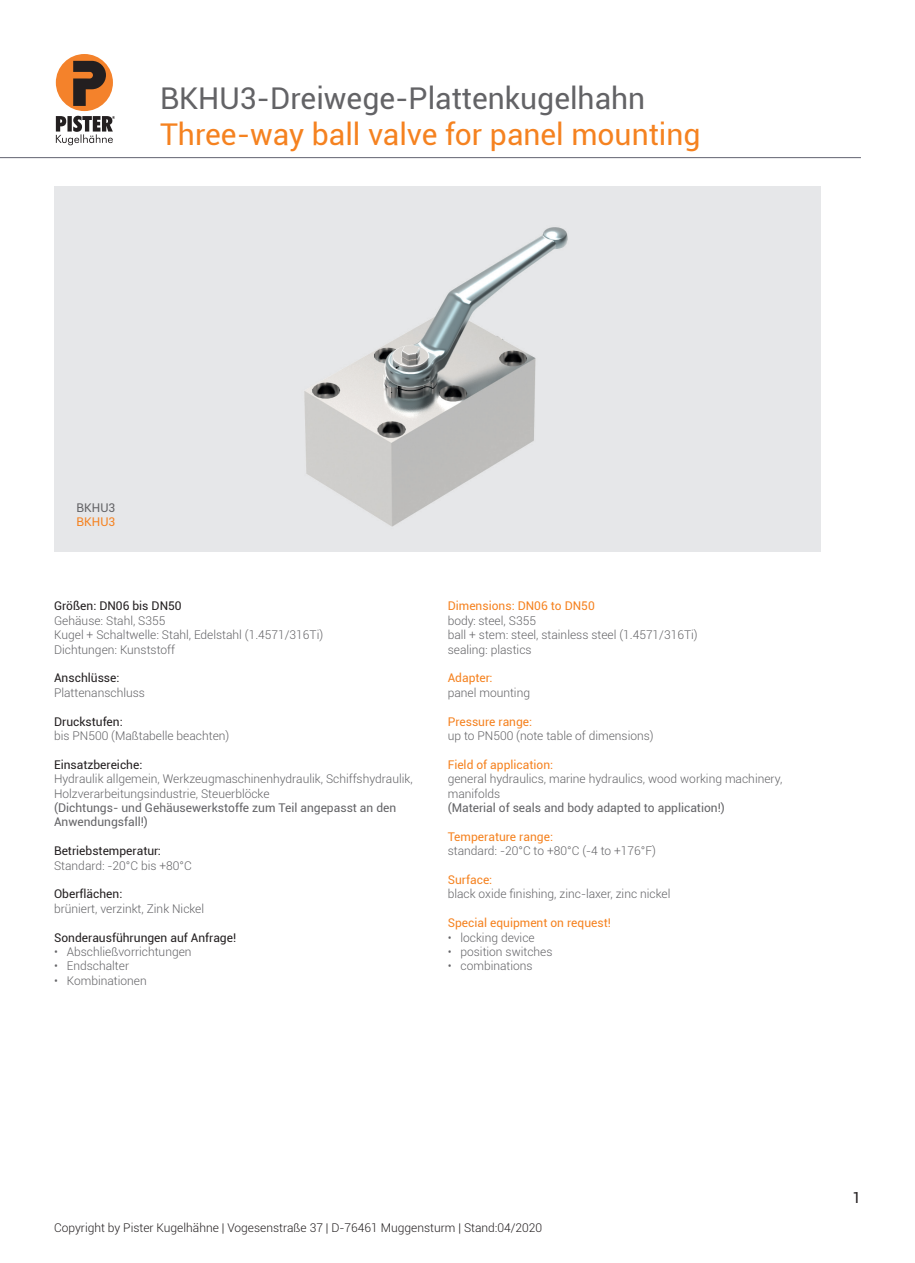
<style>
.page{position:relative;width:915px;height:1263px;background:#fff}
.page>*{position:absolute;margin:0;border:0;box-sizing:border-box;transform-origin:0 0}
.t1{font:30px "Roboto";color:#f58220}
.t2{font:30px "Roboto";color:#636366}
.t3{font:15px "Roboto";color:#231f20}
.t4{font:300 12px/14.4px "Roboto";color:#636366}
.t5{font:12px/14.4px "Roboto";color:#636366}
.t6{font:12px "Roboto";color:#f58220}
.t7{font:12px "Roboto";color:#231f20}
.t8{font:300 12px "Roboto";color:#231f20}
</style>
<div class="page">
<svg style="left:56px;top:116px;width:59px;height:29px"></svg>
<div style="left:56px;top:54px;width:57px;height:57px;background:#f4822b;border-radius:50%"></div>
<svg style="left:73px;top:61px;width:33px;height:45px"></svg>
<hr style="left:0;top:157px;width:860px;height:1px;background:#616270">
<div style="left:54px;top:186px;width:765px;height:366px;background:#e6e7e9"></div>
<img style="left:304px;top:227px;width:264px;height:300px">
<h1 class="t2" style="left:160px;top:78px;width:486px">BKHU3-Dreiwege-Plattenkugelhahn</h1>
<h1 class="t1" style="left:160px;top:114px;width:542px">Three-way ball valve for panel mounting</h1>
<p class="t5" style="left:77px;top:500px;width:40px">BKHU3</p>
<p class="t6" style="left:77px;top:513px;width:40px">BKHU3</p>
<p class="t7" style="left:54px;top:598px;width:129px">Größen: DN06 bis DN50</p>
<p class="t4" style="left:54px;top:613px;width:271px">Gehäuse: Stahl, S355<br>Kugel + Schaltwelle: Stahl, Edelstahl (1.4571/316Ti)<br>Dichtungen: Kunststoff</p>
<p class="t7" style="left:54px;top:670px;width:67px">Anschlüsse:</p>
<p class="t4" style="left:54px;top:685px;width:92px">Plattenanschluss</p>
<p class="t7" style="left:54px;top:713px;width:70px">Druckstufen:</p>
<p class="t4" style="left:54px;top:728px;width:177px">bis PN500 (Maßtabelle beachten)</p>
<p class="t7" style="left:54px;top:756px;width:90px">Einsatzbereiche:</p>
<p class="t4" style="left:54px;top:771px;width:360px">Hydraulik allgemein, Werkzeugmaschinenhydraulik, Schiffshydraulik,<br>Holzverarbeitungsindustrie, Steuerblöcke</p>
<p class="t5" style="left:54px;top:800px;width:343px">(Dichtungs- und Gehäusewerkstoffe zum Teil angepasst an den<br>Anwendungsfall!)</p>
<p class="t7" style="left:54px;top:842px;width:108px">Betriebstemperatur:</p>
<p class="t4" style="left:54px;top:858px;width:139px">Standard: -20°C bis +80°C</p>
<p class="t7" style="left:54px;top:886px;width:70px">Oberflächen:</p>
<p class="t4" style="left:54px;top:901px;width:152px">brüniert, verzinkt, Zink Nickel</p>
<p class="t7" style="left:54px;top:929px;width:184px">Sonderausführungen auf Anfrage!</p>
<p class="t4" style="left:54px;top:944px;width:139px">• Abschließvorrichtungen</p>
<p class="t4" style="left:54px;top:958px;width:77px">• Endschalter</p>
<p class="t4" style="left:54px;top:973px;width:94px">• Kombinationen</p>
<p class="t6" style="left:447px;top:598px;width:148px">Dimensions: DN06 to DN50</p>
<p class="t4" style="left:447px;top:613px;width:251px">body: steel, S355<br>ball + stem: steel, stainless steel (1.4571/316Ti) sealing: plastics</p>
<p class="t6" style="left:447px;top:670px;width:46px">Adapter:</p>
<p class="t4" style="left:447px;top:685px;width:84px">panel mounting</p>
<p class="t6" style="left:447px;top:713px;width:86px">Pressure range:</p>
<p class="t4" style="left:447px;top:728px;width:207px">up to PN500 (note table of dimensions)</p>
<p class="t6" style="left:447px;top:756px;width:107px">Field of application:</p>
<p class="t4" style="left:447px;top:771px;width:336px">general hydraulics, marine hydraulics, wood working machinery, manifolds</p>
<p class="t5" style="left:447px;top:800px;width:278px">(Material of seals and body adapted to application!)</p>
<p class="t6" style="left:447px;top:828px;width:107px">Temperature range:</p>
<p class="t4" style="left:447px;top:843px;width:210px">standard: -20°C to +80°C (-4 to +176°F)</p>
<p class="t6" style="left:447px;top:871px;width:46px">Surface:</p>
<p class="t4" style="left:447px;top:886px;width:224px">black oxide finishing, zinc-laxer, zinc nickel</p>
<p class="t6" style="left:447px;top:914px;width:165px">Special equipment on request!</p>
<p class="t4" style="left:447px;top:930px;width:88px">• locking device</p>
<p class="t4" style="left:447px;top:944px;width:106px">• position switches</p>
<p class="t4" style="left:447px;top:958px;width:86px">• combinations</p>
<p class="t8" style="left:54px;top:1219px;width:489px">Copyright by Pister Kugelhähne | Vogesenstraße 37 | D-76461 Muggensturm | Stand:04/2020</p>
<p class="t3" style="left:852px;top:1187px;width:10px">1</p>
</div>
